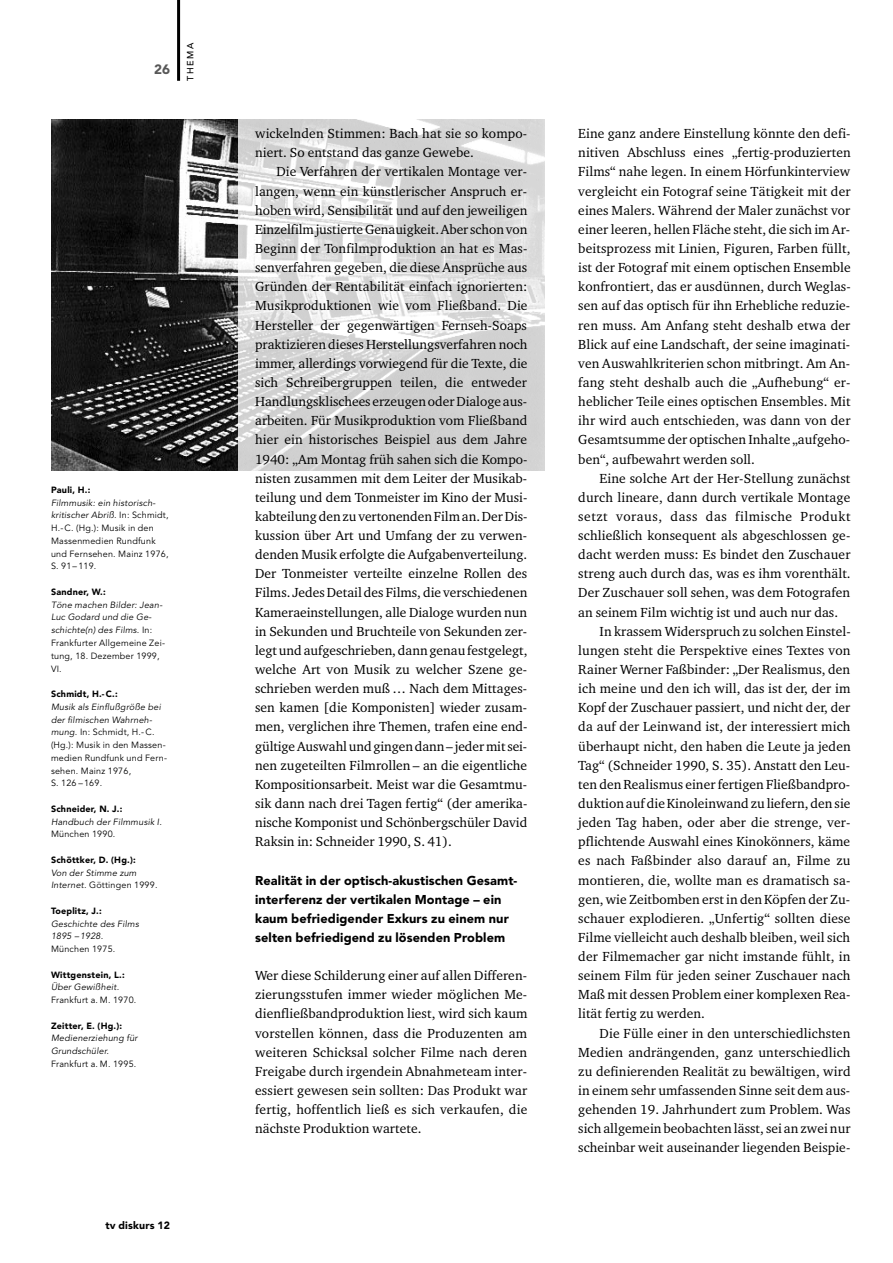
<style>
.page{position:relative;width:893px;height:1263px;background:#fff}
.page>*{position:absolute;margin:0;border:0;box-sizing:border-box;transform-origin:0 0}
.t1{font:13.5px/19.2px "Charter BT";letter-spacing:.005em;color:#000;text-align:justify}
.t2{font:13.5px "Charter BT";letter-spacing:.04em;color:#000}
.t3{font:900 13.5px "Avenir";color:#585858}
.t4{font:900 12.75px/19.2px "Avenir";letter-spacing:.01em;color:#000}
.t5{font:900 10.5px "Avenir";letter-spacing:.02em;color:#000}
.t6{font:9px/12.8px "Avenir";letter-spacing:.02em;color:#000}
.t7{font:italic 9px/12.8px "Avenir";letter-spacing:.02em;color:#000}
.t8{font:900 9px "Avenir";letter-spacing:.025em;color:#000}
.t9{font:500 9px "Avenir";letter-spacing:.165em;color:#000}
.s1{font-style:italic}
.s2{font-style:normal}
</style>
<div class="page">
<hr style="left:177px;top:0;width:3px;height:81px;background:#000">
<img style="left:51px;top:119px;width:187px;height:351px">
<img style="left:238px;top:119px;width:306px;height:351px">
<p class="t3" style="left:154px;top:64px;width:17px">26</p>
<p class="t9" style="left:187px;top:81px;width:39px;rotate:-90deg">THEMA</p>
<p class="t8" style="left:51px;top:486px;width:41px">Pauli, H.:</p>
<p class="t6" style="left:51px;top:497px;width:119px"><span class="s1">Filmmusik: ein historisch&shy;kritischer Abriß.</span> In: Schmidt,<br>H.-C. (Hg.): Musik in den<br>Massenmedien Rundfunk und Fernsehen. Mainz 1976,<br>S. 91–119.</p>
<p class="t8" style="left:51px;top:588px;width:56px">Sandner, W.:</p>
<p class="t7" style="left:51px;top:599px;width:116px">Töne machen Bilder: Jean-<br>Luc Godard und die Ge&shy;schichte(n) des Films. <span class="s2">In:<br>Frankfurter Allgemeine Zei&shy;tung, 18. Dezember 1999,<br>VI.</span></p>
<p class="t8" style="left:51px;top:690px;width:68px">Schmidt, H.-C.:</p>
<p class="t6" style="left:51px;top:701px;width:117px"><span class="s1">Musik als Einflußgröße bei der filmischen Wahrneh&shy;mung.</span> In: Schmidt, H.-C. (Hg.): Musik in den Massen&shy;medien Rundfunk und Fern&shy;sehen. Mainz 1976,<br>S. 126 –169.</p>
<p class="t8" style="left:51px;top:805px;width:73px">Schneider, N. J.:</p>
<p class="t7" style="left:51px;top:816px;width:113px">Handbuch der Filmmusik I.</p>
<p class="t6" style="left:51px;top:829px;width:66px">München 1990.</p>
<p class="t8" style="left:51px;top:856px;width:86px">Schöttker, D. (Hg.):</p>
<p class="t7" style="left:51px;top:867px;width:108px">Von der Stimme zum<br>Internet. <span class="s2">Göttingen 1999.</span></p>
<p class="t8" style="left:51px;top:907px;width:52px">Toeplitz, J.:</p>
<p class="t7" style="left:51px;top:918px;width:89px">Geschichte des Films<br>1895 –1928.</p>
<p class="t6" style="left:51px;top:943px;width:66px">München 1975.</p>
<p class="t8" style="left:51px;top:971px;width:75px">Wittgenstein, L.:</p>
<p class="t7" style="left:51px;top:982px;width:70px">Über Gewißheit.</p>
<p class="t6" style="left:51px;top:994px;width:87px">Frankfurt a. M. 1970.</p>
<p class="t8" style="left:51px;top:1022px;width:73px">Zeitter, E. (Hg.):</p>
<p class="t7" style="left:51px;top:1033px;width:88px">Medienerziehung für<br>Grundschüler.</p>
<p class="t6" style="left:51px;top:1058px;width:87px">Frankfurt a. M. 1995.</p>
<p class="t5" style="left:105px;top:1221px;width:66px">tv diskurs 12</p>
<p class="t1" style="left:255px;top:125px;width:274px">wickelnden Stimmen: Bach hat sie so kompo&shy;niert. So entstand das ganze Gewebe.</p>
<p class="t1" style="left:255px;top:163px;width:274px;text-indent:21px">Die Verfahren der vertikalen Montage ver&shy;langen, wenn ein künstlerischer Anspruch er&shy;hoben wird, Sensibilität und auf den jeweiligen Einzelfilm justierte Genauigkeit. Aber schon von Beginn der Tonfilmproduktion an hat es Mas&shy;senverfahren gegeben, die diese Ansprüche aus Gründen der Rentabilität einfach ignorierten:<br>Musikproduktionen wie vom Fließband. Die Hersteller der gegenwärtigen Fernseh-Soaps praktizieren dieses Herstellungsverfahren noch immer, allerdings vorwiegend für die Texte, die sich Schreibergruppen teilen, die entweder Handlungsklischees erzeugen oder Dialoge aus&shy;arbeiten. Für Musikproduktion vom Fließband hier ein historisches Beispiel aus dem Jahre 1940: „Am Montag früh sahen sich die Kompo&shy;nisten zusammen mit dem Leiter der Musikab&shy;teilung und dem Tonmeister im Kino der Musi&shy;kabteilung den zu vertonenden Film an. Der Dis&shy;kussion über Art und Umfang der zu verwen&shy;denden Musik erfolgte die Aufgabenverteilung.<br>Der Tonmeister verteilte einzelne Rollen des Films. Jedes Detail des Films, die verschiedenen Kameraeinstellungen, alle Dialoge wurden nun in Sekunden und Bruchteile von Sekunden zer&shy;legt und aufgeschrieben, dann genau festgelegt, welche Art von Musik zu welcher Szene ge&shy;schrieben werden muß … Nach dem Mittages&shy;sen kamen [die Komponisten] wieder zusam&shy;men, verglichen ihre Themen, trafen eine end&shy;gültige Auswahl und gingen dann – jeder mit sei&shy;nen zugeteilten Filmrollen – an die eigentliche Kompositionsarbeit. Meist war die Gesamtmu&shy;sik dann nach drei Tagen fertig“ (der amerika&shy;nische Komponist und Schönbergschüler David Raksin in: Schneider 1990, S. 41).</p>
<p class="t4" style="left:255px;top:871px;width:264px">Realität in der optisch-akustischen Gesamt&shy;interferenz der vertikalen Montage – ein kaum befriedigender Exkurs zu einem nur selten befriedigend zu lösenden Problem</p>
<p class="t1" style="left:255px;top:967px;width:274px">Wer diese Schilderung einer auf allen Differen&shy;zierungsstufen immer wieder möglichen Me&shy;dienfließbandproduktion liest, wird sich kaum vorstellen können, dass die Produzenten am weiteren Schicksal solcher Filme nach deren Freigabe durch irgendein Abnahmeteam inter&shy;essiert gewesen sein sollten: Das Produkt war fertig, hoffentlich ließ es sich verkaufen, die nächste Produktion wartete.</p>
<p class="t1" style="left:578px;top:125px;width:274px">Eine ganz andere Einstellung könnte den defi&shy;nitiven Abschluss eines „fertig-produzierten Films“ nahe legen. In einem Hörfunkinterview vergleicht ein Fotograf seine Tätigkeit mit der eines Malers. Während der Maler zunächst vor einer leeren, hellen Fläche steht, die sich im Ar&shy;beitsprozess mit Linien, Figuren, Farben füllt, ist der Fotograf mit einem optischen Ensemble konfrontiert, das er ausdünnen, durch Weglas&shy;sen auf das optisch für ihn Erhebliche reduzie&shy;ren muss. Am Anfang steht deshalb etwa der Blick auf eine Landschaft, der seine imaginati&shy;ven Auswahlkriterien schon mitbringt. Am An&shy;fang steht deshalb auch die „Aufhebung“ er&shy;heblicher Teile eines optischen Ensembles. Mit ihr wird auch entschieden, was dann von der Gesamtsumme der optischen Inhalte „aufgeho&shy;ben“, aufbewahrt werden soll.</p>
<p class="t1" style="left:600px;top:470px;width:252px">Eine solche Art der Her-Stellung zunächst</p>
<p class="t1" style="left:578px;top:489px;width:274px">durch lineare, dann durch vertikale Montage</p>
<p class="t2" style="left:578px;top:511px;width:274px">setzt voraus, dass das filmische Produkt</p>
<p class="t1" style="left:578px;top:527px;width:274px">schließlich konsequent als abgeschlossen ge-</p>
<p class="t1" style="left:578px;top:546px;width:274px">dacht werden muss: Es bindet den Zuschauer</p>
<p class="t1" style="left:578px;top:565px;width:274px">streng auch durch das, was es ihm vorenthält.</p>
<p class="t1" style="left:578px;top:584px;width:273px">Der Zuschauer soll sehen, was dem Fotografen</p>
<p class="t1" style="left:578px;top:603px;width:261px">an seinem Film wichtig ist und auch nur das.</p>
<p class="t1" style="left:600px;top:623px;width:253px">In krassem Widerspruch zu solchen Einstel-</p>
<p class="t1" style="left:578px;top:642px;width:274px">lungen steht die Perspektive eines Textes von</p>
<p class="t1" style="left:578px;top:661px;width:273px">Rainer Werner Faßbinder: „Der Realismus, den</p>
<p class="t1" style="left:578px;top:680px;width:274px">ich meine und den ich will, das ist der, der im</p>
<p class="t1" style="left:578px;top:699px;width:273px">Kopf der Zuschauer passiert, und nicht der, der</p>
<p class="t1" style="left:578px;top:718px;width:274px">da auf der Leinwand ist, der interessiert mich</p>
<p class="t1" style="left:578px;top:737px;width:274px">überhaupt nicht, den haben die Leute ja jeden</p>
<p class="t1" style="left:578px;top:757px;width:273px">Tag“ (Schneider 1990, S. 35). Anstatt den Leu-</p>
<p class="t1" style="left:578px;top:776px;width:273px">ten den Realismus einer fertigen Fließbandpro-</p>
<p class="t1" style="left:578px;top:795px;width:274px">duktion auf die Kinoleinwand zu liefern, den sie</p>
<p class="t1" style="left:578px;top:814px;width:274px">jeden Tag haben, oder aber die strenge, ver-</p>
<p class="t1" style="left:578px;top:833px;width:273px">pflichtende Auswahl eines Kinokönners, käme</p>
<p class="t1" style="left:578px;top:852px;width:274px">es nach Faßbinder also darauf an, Filme zu</p>
<p class="t1" style="left:578px;top:871px;width:274px">montieren, die, wollte man es dramatisch sa-</p>
<p class="t1" style="left:578px;top:890px;width:273px">gen, wie Zeitbomben erst in den Köpfen der Zu-</p>
<p class="t1" style="left:578px;top:910px;width:274px">schauer explodieren. „Unfertig“ sollten diese</p>
<p class="t1" style="left:578px;top:929px;width:273px">Filme vielleicht auch deshalb bleiben, weil sich</p>
<p class="t1" style="left:578px;top:948px;width:274px">der Filmemacher gar nicht imstande fühlt, in</p>
<p class="t1" style="left:578px;top:967px;width:274px">seinem Film für jeden seiner Zuschauer nach</p>
<p class="t1" style="left:578px;top:986px;width:274px">Maß mit dessen Problem einer komplexen Rea-</p>
<p class="t1" style="left:578px;top:1005px;width:128px">lität fertig zu werden.</p>
<p class="t1" style="left:600px;top:1024px;width:252px">Die Fülle einer in den unterschiedlichsten</p>
<p class="t1" style="left:578px;top:1044px;width:274px">Medien andrängenden, ganz unterschiedlich</p>
<p class="t1" style="left:578px;top:1063px;width:274px">zu definierenden Realität zu bewältigen, wird</p>
<p class="t1" style="left:578px;top:1082px;width:273px">in einem sehr umfassenden Sinne seit dem aus-</p>
<p class="t1" style="left:578px;top:1101px;width:274px">gehenden 19. Jahrhundert zum Problem. Was</p>
<p class="t1" style="left:578px;top:1120px;width:274px">sich allgemein beobachten lässt, sei an zwei nur</p>
<p class="t1" style="left:578px;top:1139px;width:274px">scheinbar weit auseinander liegenden Beispie-</p>
</div>
